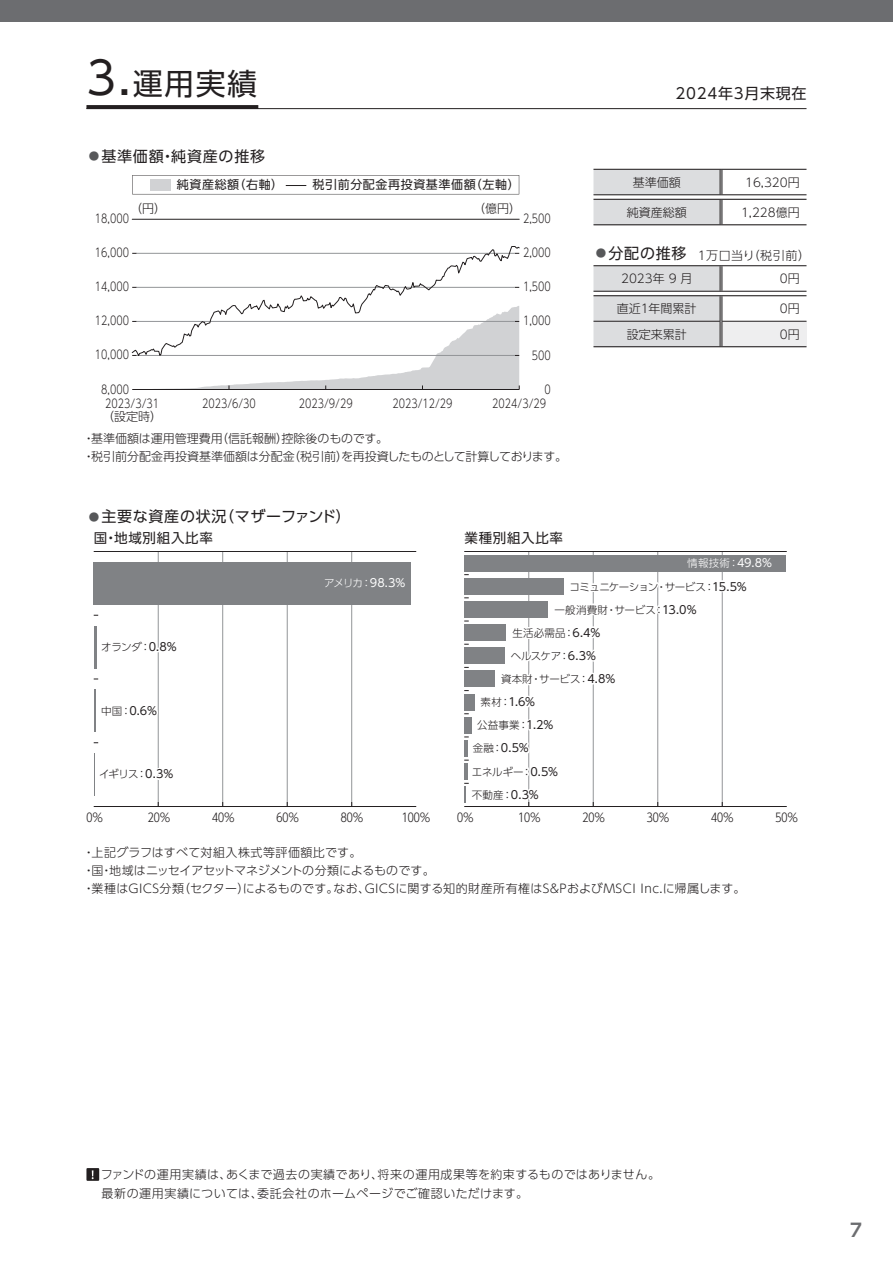
<style>
.page{position:relative;width:893px;height:1263px;background:#fff}
.page>*{position:absolute;margin:0;border:0;box-sizing:border-box;transform-origin:0 0}
.t1{font:30px "UD Shin Go Pro";color:#231f20}
.t2{font:700 18px "UD Shin Go Pro De";color:#6c6d70}
.t3{font:15px "UD Shin Go Pro";letter-spacing:.05em;color:#231f20}
.t4{font:13.5px "UD Shin Go Pro";letter-spacing:.05em;color:#231f20}
.t5{font:300 12px/18px "UD Shin Go Pro";color:#231f20}
.t6{font:300 12px "UD Shin Go Pro";color:#231f20;scale:.8 1}
.t7{font:300 12px/18.8px "UD Shin Go Pro";letter-spacing:.03em;color:#231f20}
.t8{font:12px "UD Shin Go Pro";letter-spacing:.05em;color:#231f20}
.t9{font:11.25px "UD Shin Go Pro";color:#231f20}
.t10{font:300 10.5px "UD Shin Go Pro";letter-spacing:-.03em;color:#231f20}
.t11{font:300 10.5px "UD Shin Go Pro";letter-spacing:-.03em;color:#fff}
.t12{font:300 10.5px "UD Shin Go Pro";letter-spacing:-.05em;color:#231f20}
.t13{font:300 10.5px "UD Shin Go Pro";letter-spacing:.015em;color:#231f20}
.s1{font-size:45px}
.s2{font-size:10.5px;color:#57585a}
.s3{font-weight:400;font-size:15px}
.s4{font-weight:400;font-size:11.25px}
.s5{font-weight:300;font-size:10.5px}
</style>
<div class="page">
<div style="left:0;top:0;width:893px;height:21px;background:#6c6d70"></div>
<hr style="left:86px;top:108px;width:720px;height:1px;background:#231f20">
<div style="left:86px;top:105px;width:172px;height:4px;border:2px solid #231f20"></div>
<hr style="left:132px;top:219px;width:387px;height:1px;background:#231f20">
<hr style="left:132px;top:389px;width:387px;height:1px;background:#231f20">
<svg style="left:131px;top:246px;width:389px;height:143px"></svg>
<svg style="left:132px;top:175px;width:387px;height:19px"></svg>
<hr style="left:721px;top:169px;width:85px;height:1px;background:#231f20">
<hr style="left:721px;top:194px;width:85px;height:1px;background:#231f20">
<hr style="left:721px;top:199px;width:85px;height:1px;background:#231f20">
<hr style="left:721px;top:224px;width:85px;height:1px;background:#231f20">
<svg style="left:593px;top:169px;width:130px;height:56px;background:#cfd0d2"></svg>
<div style="left:86px;top:1168px;width:13px;height:13px;background:#231f20"></div>
<svg style="left:92px;top:1170px;width:2px;height:9px"></svg>
<hr style="left:158px;top:551px;width:1px;height:255px;background:#939598">
<hr style="left:222px;top:551px;width:1px;height:255px;background:#939598">
<hr style="left:287px;top:551px;width:1px;height:255px;background:#939598">
<hr style="left:351px;top:551px;width:1px;height:255px;background:#939598">
<div style="left:94px;top:562px;width:317px;height:42px;background:#808285"></div>
<hr style="left:94px;top:626px;width:2px;height:42px;background:#808285">
<hr style="left:94px;top:690px;width:2px;height:42px;background:#808285">
<hr style="left:94px;top:754px;width:1px;height:42px;background:#808285">
<hr style="left:94px;top:806px;width:322px;height:1px;background:#231f20">
<hr style="left:94px;top:551px;width:322px;height:1px;background:#231f20">
<svg style="left:157px;top:636px;width:2px;height:19px"></svg>
<svg style="left:157px;top:702px;width:2px;height:18px"></svg>
<svg style="left:157px;top:765px;width:2px;height:18px"></svg>
<hr style="left:528px;top:551px;width:1px;height:255px;background:#939598">
<hr style="left:593px;top:551px;width:1px;height:255px;background:#939598">
<hr style="left:657px;top:551px;width:1px;height:255px;background:#939598">
<hr style="left:722px;top:551px;width:1px;height:255px;background:#939598">
<div style="left:464px;top:555px;width:321px;height:17px;background:#808285"></div>
<hr style="left:464px;top:806px;width:323px;height:1px;background:#231f20">
<hr style="left:464px;top:551px;width:323px;height:1px;background:#231f20">
<svg style="left:464px;top:574px;width:259px;height:232px"></svg>
<div style="left:721px;top:321px;width:85px;height:26px;background:#eeeeef"></div>
<hr style="left:722px;top:321px;width:84px;height:1px;background:#231f20">
<hr style="left:593px;top:265px;width:128px;height:1px;background:#231f20">
<hr style="left:721px;top:265px;width:85px;height:1px;background:#231f20">
<hr style="left:721px;top:291px;width:85px;height:1px;background:#231f20">
<hr style="left:721px;top:295px;width:85px;height:1px;background:#231f20">
<hr style="left:721px;top:346px;width:85px;height:1px;background:#231f20">
<svg style="left:593px;top:266px;width:130px;height:81px;background:#d1d2d4"></svg>
<h1 class="t1" style="left:86px;top:59px;width:172px"><span class="s1">3.</span>運用実績</h1>
<p class="t3" style="left:89px;top:144px;width:178px"><span class="s2">●</span> 基準価額・純資産の推移</p>
<p class="t8" style="left:177px;top:175px;width:108px">純資産総額（右軸）</p>
<p class="t8" style="left:313px;top:175px;width:209px">税引前分配金再投資基準価額（左軸）</p>
<p class="t6" style="left:95px;top:209px;width:44px">18,000</p>
<p class="t5" style="left:130px;top:199px;width:37px">（円）</p>
<p class="t5" style="left:473px;top:199px;width:49px">（億円）</p>
<p class="t6" style="left:523px;top:209px;width:36px">2,500</p>
<p class="t6" style="left:95px;top:243px;width:44px">16,000</p>
<p class="t6" style="left:523px;top:243px;width:36px">2,000</p>
<p class="t6" style="left:95px;top:277px;width:44px">14,000</p>
<p class="t6" style="left:523px;top:277px;width:36px">1,500</p>
<p class="t6" style="left:95px;top:311px;width:44px">12,000</p>
<p class="t6" style="left:523px;top:311px;width:36px">1,000</p>
<p class="t6" style="left:95px;top:345px;width:44px">10,000</p>
<p class="t6" style="left:532px;top:345px;width:25px">500</p>
<p class="t6" style="left:101px;top:379px;width:36px">8,000</p>
<p class="t6" style="left:545px;top:379px;width:9px">0</p>
<p class="t6" style="left:105px;top:394px;width:69px">2023/3/31</p>
<p class="t6" style="left:202px;top:394px;width:69px">2023/6/30</p>
<p class="t6" style="left:299px;top:394px;width:69px">2023/9/29</p>
<p class="t6" style="left:392px;top:394px;width:77px">2023/12/29</p>
<p class="t6" style="left:492px;top:394px;width:69px">2024/3/29</p>
<p class="t5" style="left:102px;top:406px;width:61px">（設定時）</p>
<p class="t5" style="left:83px;top:429px;width:486px">・基準価額は運用管理費用（信託報酬）控除後のものです。<br>・税引前分配金再投資基準価額は分配金（税引前）を再投資したものとして計算しております。</p>
<p class="t3" style="left:89px;top:504px;width:264px"><span class="s2">●</span> 主要な資産の状況（マザーファンド）</p>
<p class="t4" style="left:94px;top:527px;width:120px">国・地域別組入比率</p>
<p class="t4" style="left:464px;top:527px;width:100px">業種別組入比率</p>
<p class="t3" style="left:676px;top:81px;width:132px">2024年3月末現在</p>
<p class="t5" style="left:633px;top:173px;width:49px">基準価額</p>
<p class="t5" style="left:745px;top:173px;width:56px">16,320円</p>
<p class="t5" style="left:627px;top:203px;width:61px">純資産総額</p>
<p class="t5" style="left:741px;top:203px;width:60px">1,228億円</p>
<p class="t5" style="left:621px;top:243px;width:190px;line-height:23.5px;text-indent:-25px"><sup>●</sup> <span class="s3">分配の推移</span> １万口当り（税引前）<br>2023年 9 月</p>
<p class="t5" style="left:780px;top:269px;width:21px">0円</p>
<p class="t5" style="left:617px;top:299px;width:81px">直近１年間累計</p>
<p class="t5" style="left:780px;top:299px;width:21px">0円</p>
<p class="t5" style="left:627px;top:325px;width:61px">設定来累計</p>
<p class="t5" style="left:780px;top:325px;width:21px">0円</p>
<p class="t10" style="left:101px;top:638px;width:77px">オランダ：<span class="s4">0.8%</span></p>
<p class="t9" style="left:101px;top:701px;width:57px"><span class="s5">中国：</span>0.6%</p>
<p class="t10" style="left:99px;top:766px;width:76px">イギリス：<span class="s4">0.3%</span></p>
<p class="t11" style="left:324px;top:575px;width:83px">アメリカ：<span class="s4">98.3%</span></p>
<p class="t5" style="left:86px;top:807px;width:18px">0%</p>
<p class="t5" style="left:148px;top:807px;width:24px">20%</p>
<p class="t5" style="left:212px;top:807px;width:24px">40%</p>
<p class="t5" style="left:276px;top:807px;width:24px">60%</p>
<p class="t5" style="left:341px;top:807px;width:24px">80%</p>
<p class="t5" style="left:402px;top:807px;width:30px">100%</p>
<p class="t11" style="left:687px;top:555px;width:86px">情報技術：<span class="s4">49.8%</span></p>
<p class="t12" style="left:570px;top:578px;width:179px">コミュニケーション・サービス：<span class="s4">15.5%</span></p>
<p class="t13" style="left:554px;top:601px;width:144px">一般消費財・サービス：<span class="s4">13.0%</span></p>
<p class="t10" style="left:511px;top:647px;width:87px">ヘルスケア：<span class="s4">6.3%</span></p>
<p class="t10" style="left:512px;top:624px;width:89px">生活必需品：<span class="s4">6.4%</span></p>
<p class="t10" style="left:501px;top:671px;width:116px">資本財・サービス：<span class="s4">4.8%</span></p>
<p class="t9" style="left:481px;top:693px;width:56px"><span class="s5">素材：</span>1.6%</p>
<p class="t10" style="left:477px;top:717px;width:78px">公益事業：<span class="s4">1.2%</span></p>
<p class="t9" style="left:473px;top:739px;width:57px"><span class="s5">金融：</span>0.5%</p>
<p class="t10" style="left:472px;top:763px;width:88px">エネルギー：<span class="s4">0.5%</span></p>
<p class="t10" style="left:472px;top:786px;width:68px">不動産：<span class="s4">0.3%</span></p>
<p class="t5" style="left:457px;top:807px;width:18px">0%</p>
<p class="t5" style="left:518px;top:807px;width:24px">10%</p>
<p class="t5" style="left:583px;top:807px;width:24px">20%</p>
<p class="t5" style="left:647px;top:807px;width:24px">30%</p>
<p class="t5" style="left:711px;top:807px;width:24px">40%</p>
<p class="t5" style="left:775px;top:807px;width:24px">50%</p>
<p class="t5" style="left:83px;top:843px;width:664px">・上記グラフはすべて対組入株式等評価額比です。<br>・国・地域はニッセイアセットマネジメントの分類によるものです。<br>・業種はＧＩＣＳ分類（セクター）によるものです。なお、ＧＩＣＳに関する知的財産所有権はＳ＆ＰおよびMSCI Inc.に帰属します。</p>
<p class="t7" style="left:101px;top:1165px;width:561px">ファンドの運用実績は、あくまで過去の実績であり、将来の運用成果等を約束するものではありません。最新の運用実績については、委託会社のホームページでご確認いただけます。</p>
<h2 class="t2" style="left:850px;top:1215px;width:13px">7</h2>
</div>
